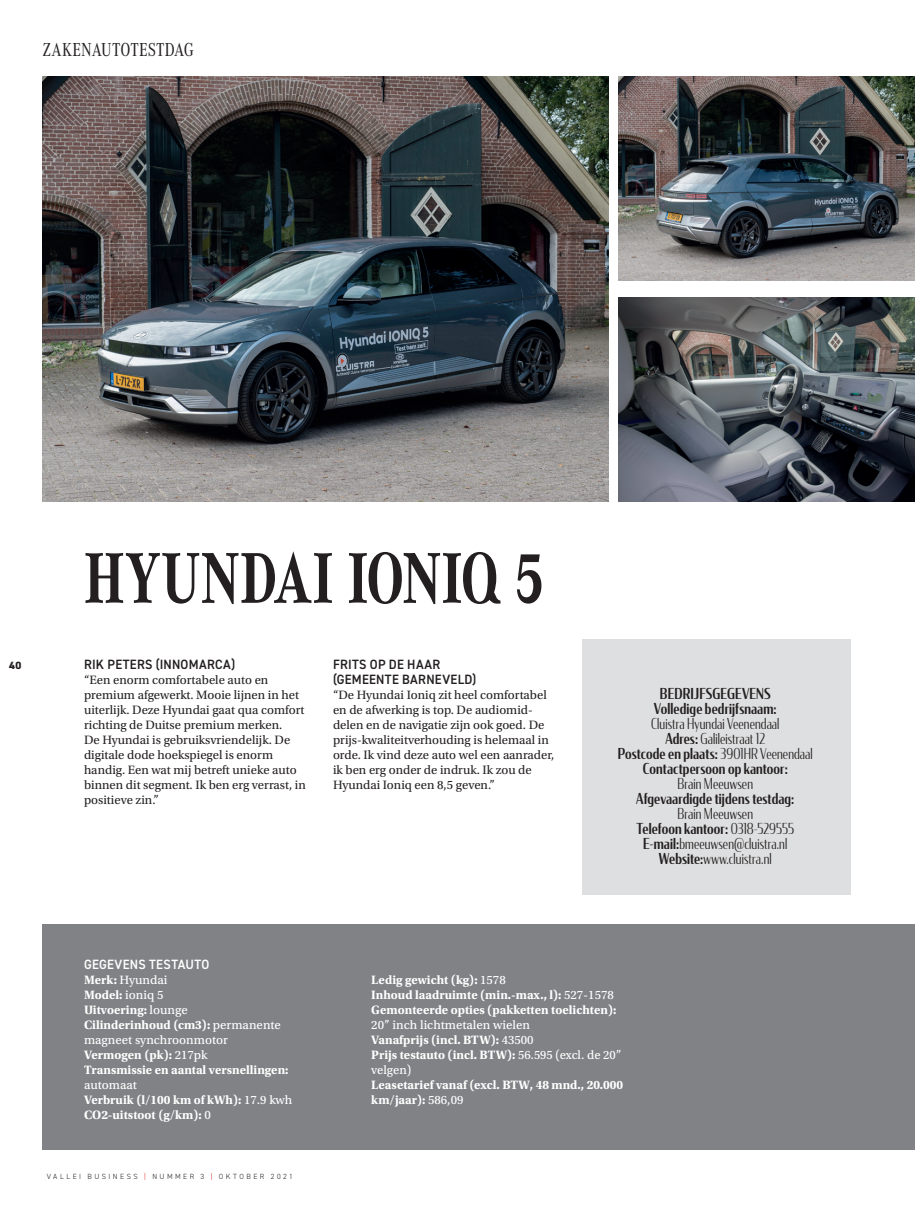
<style>
.page{position:relative;width:915px;height:1212px;background:#fff}
.page>*{position:absolute;margin:0;border:0;box-sizing:border-box;transform-origin:0 0}
.t1{font:700 74.4px "Corporate A Cond Pro";letter-spacing:.005em;color:#231f20;scale:.95 1}
.t2{font:19.5px "Corporate A Cond Pro";color:#231f20}
.t3{font:300 15px/15px "Condor Cond";letter-spacing:.01em;color:#231f20;text-align:center;scale:.95 1}
.t4{font:500 15px/15px "Condor Cond";letter-spacing:.01em;color:#231f20;text-align:center;scale:.95 1}
.t5{font:600 13.5px/15px "DIN2014";letter-spacing:.02em;color:#231f20;scale:.95 1}
.t6{font:600 13.5px "DIN2014";letter-spacing:.02em;color:#fff;scale:.95 1}
.t7{font:12.75px/15px "Utopia Std";color:#231f20}
.t8{font:700 12.75px/15px "Utopia Std";color:#fff}
.t9{font:12.75px "Utopia Std Capt";color:#fff}
.t10{font:800 10.5px "DIN2014";color:#231f20}
.t11{font:300 7.5px "DIN2014";letter-spacing:.325em;color:#231f20}
.s1{font-weight:500}
.s2{font-family:"Utopia Std";font-weight:700}
.s3{font-family:"Utopia Std Capt";font-weight:400}
.s4{color:#d81c23}
</style>
<div class="page">
<div style="left:43px;top:924px;width:871px;height:225px;background:#808285"></div>
<div style="left:581px;top:639px;width:268px;height:255px;background:#dedfe0"></div>
<img style="left:43px;top:77px;width:565px;height:425px">
<img style="left:618px;top:77px;width:296px;height:204px">
<img style="left:618px;top:298px;width:296px;height:204px">
<h2 class="t2" style="left:43px;top:36px;width:152px">ZAKENAUTOTESTDAG</h2>
<p class="t10" style="left:9px;top:658px;width:14px">40</p>
<h1 class="t1" style="left:84px;top:527px;width:486px">HYUNDAI IONIQ 5</h1>
<p class="t5" style="left:84px;top:657px;width:160px">RIK PETERS (INNOMARCA)</p>
<p class="t7" style="left:84px;top:673px;width:223px">“Een enorm comfortabele auto en premium afgewerkt. Mooie lijnen in het uiterlijk. Deze Hyundai gaat qua comfort richting de Duitse premium merken.<br>De Hyundai is gebruiksvriendelijk. De digitale dode hoekspiegel is enorm handig. Een wat mij betreft unieke auto binnen dit segment. Ik ben erg verrast, in positieve zin.”</p>
<p class="t5" style="left:333px;top:657px;width:152px">FRITS OP DE HAAR (GEMEENTE BARNEVELD)</p>
<p class="t7" style="left:333px;top:688px;width:223px">“De Hyundai Ioniq zit heel comfortabel en de afwerking is top. De audiomid&shy;delen en de navigatie zijn ook goed. De prijs-kwaliteitverhouding is helemaal in orde. Ik vind deze auto wel een aanrader, ik ben erg onder de indruk. Ik zou de Hyundai Ioniq een 8,5 geven.”</p>
<p class="t4" style="left:653px;top:686px;width:131px">BEDRIJFSGEGEVENS<br>Volledige bedrijfsnaam:</p>
<p class="t3" style="left:617px;top:716px;width:206px">Cluistra Hyundai Veenendaal<br><span class="s1">Adres:</span> Galileistraat 12<br><span class="s1">Postcode en plaats:</span> 3901HR Veenendaal<br><span class="s1">Contactpersoon op kantoor:</span></p>
<p class="t3" style="left:677px;top:776px;width:81px">Brain Meeuwsen</p>
<p class="t4" style="left:636px;top:791px;width:168px">Afgevaardigde tijdens testdag:</p>
<p class="t3" style="left:636px;top:806px;width:167px">Brain Meeuwsen<br><span class="s1">Telefoon kantoor:</span> 0318-529555<br><span class="s1">E-mail:</span>bmeeuwsen@cluistra.nl<br><span class="s1">Website:</span>www.cluistra.nl</p>
<p class="t6" style="left:84px;top:955px;width:133px">GEGEVENS TESTAUTO</p>
<p class="t9" style="left:84px;top:973px;width:85px"><span class="s2">Merk:</span> Hyundai</p>
<p class="t8" style="left:84px;top:987px;width:198px">Model: <span class="s3">ioniq 5<br></span>Uitvoering: <span class="s3">lounge<br></span>Cilinderinhoud (cm3): <span class="s3">permanente</span></p>
<p class="t9" style="left:84px;top:1033px;width:145px">magneet synchroonmotor</p>
<p class="t8" style="left:84px;top:1047px;width:206px">Vermogen (pk): <span class="s3">217pk<br></span>Transmissie en aantal versnellingen:</p>
<p class="t9" style="left:84px;top:1078px;width:54px">automaat</p>
<p class="t8" style="left:84px;top:1092px;width:210px">Verbruik (l/100 km of kWh): <span class="s3">17.9 kwh<br></span>CO2-uitstoot (g/km): <span class="s3">0</span></p>
<p class="t11" style="left:47px;top:1172px;width:247px">VALLEI BUSINESS <span class="s4">|</span> NUMMER 3 <span class="s4">|</span> OKTOBER 2021</p>
<p class="t8" style="left:371px;top:972px;width:246px">Ledig gewicht (kg): <span class="s3">1578<br></span>Inhoud laadruimte (min.-max., l): <span class="s3">527-1578<br></span>Gemonteerde opties (pakketten toelichten):</p>
<p class="t9" style="left:371px;top:1018px;width:160px">20’’ inch lichtmetalen wielen</p>
<p class="t8" style="left:371px;top:1032px;width:252px">Vanafprijs (incl. BTW): <span class="s3">43500<br></span>Prijs testauto (incl. BTW): <span class="s3">56.595 (excl. de 20”</span></p>
<p class="t9" style="left:371px;top:1063px;width:42px">velgen)</p>
<p class="t8" style="left:371px;top:1077px;width:253px">Leasetarief vanaf (excl. BTW, 48 mnd., 20.000 km/jaar): <span class="s3">586,09</span></p>
</div>
